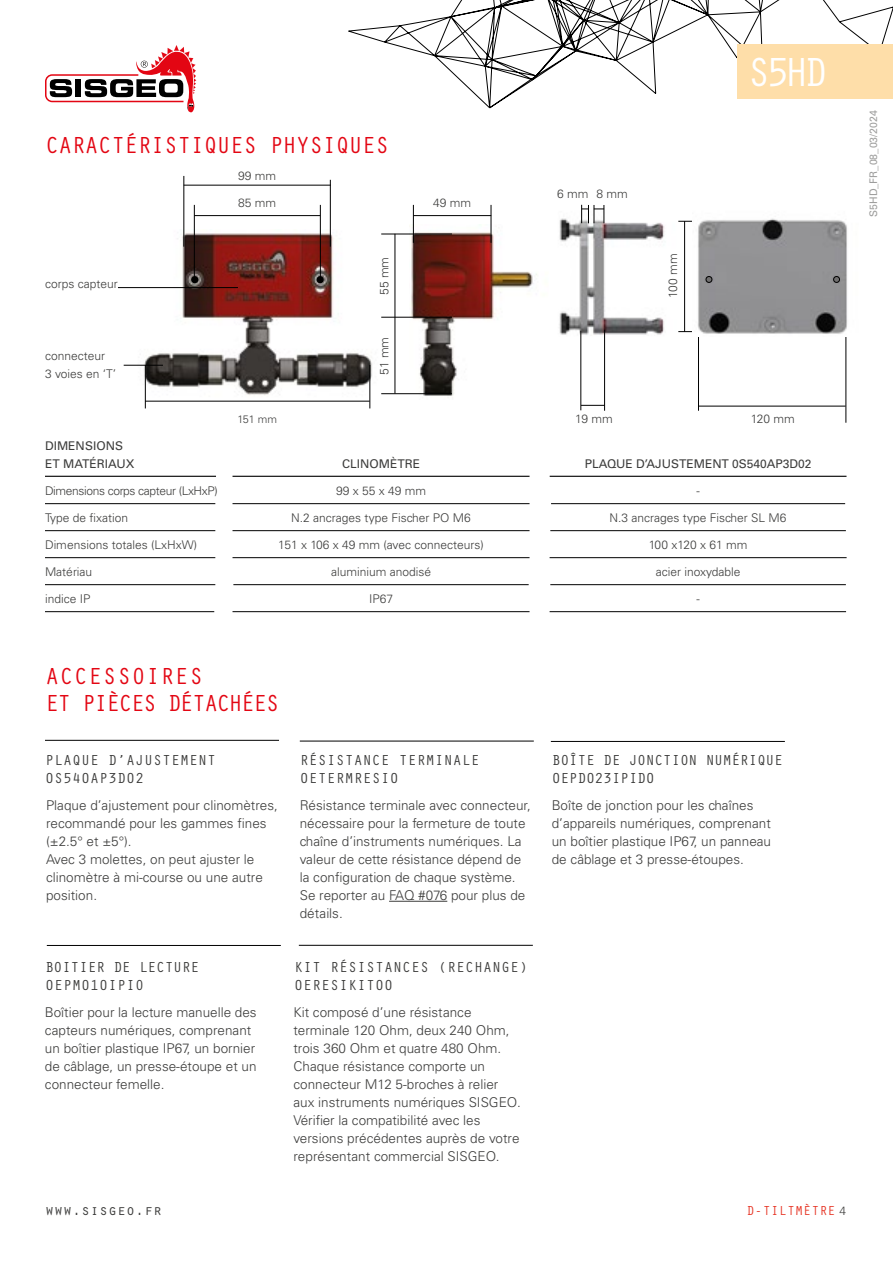
<style>
.page{position:relative;width:893px;height:1263px;background:#fff}
.page>*{position:absolute;margin:0;border:0;box-sizing:border-box;transform-origin:0 0}
.t1{font:42px "Orator Std";color:#fff}
.t2{font:24px/27px "Orator Std";letter-spacing:-.09em;color:#e30613}
.t3{font:24px "Orator Std";letter-spacing:-.05em;color:#e30613}
.t4{font:15px/18px "Orator Std";color:#3c3c3b}
.t5{font:15px/18px "Orator Std";letter-spacing:-.03em;color:#3c3c3b}
.t6{font:300 13.5px/18px "Univers LT Std";color:#3c3c3b}
.t7{font:13.5px "Orator Std";color:#e63323}
.t8{font:300 12px/18px "Univers LT Std";color:#3c3c3b}
.t9{font:12px/18px "Univers LT Std";color:#3c3c3b}
.t10{font:300 12px "Univers LT Std";letter-spacing:-.03em;color:#3c3c3b}
.t11{font:300 10.8px "Univers LT Std";color:#3c3c3b}
.t12{font:10.5px "Univers LT Std";color:#9d9d9c}
.s1{font-family:"Univers LT Std";font-weight:300;font-size:12px;color:#3c3c3b}
</style>
<div class="page">
<svg style="left:348px;top:0;width:545px;height:108px"></svg>
<div style="left:737px;top:45px;width:156px;height:54px;background:#fedea9"></div>
<svg style="left:45px;top:45px;width:151px;height:68px"></svg>
<img style="left:126px;top:230px;width:259px;height:179px">
<img style="left:409px;top:225px;width:128px;height:171px">
<hr style="left:45px;top:740px;width:234px;height:1px;background:#000">
<hr style="left:47px;top:945px;width:234px;height:1px;background:#000">
<hr style="left:300px;top:741px;width:234px;height:1px;background:#000">
<hr style="left:299px;top:945px;width:234px;height:1px;background:#000">
<hr style="left:551px;top:741px;width:234px;height:1px;background:#000">
<hr style="left:389px;top:901px;width:58px;height:1px;background:#3c3c3b">
<hr style="left:232px;top:476px;width:298px;height:1px;background:#000">
<hr style="left:232px;top:503px;width:298px;height:1px;background:#000">
<hr style="left:232px;top:530px;width:298px;height:1px;background:#000">
<hr style="left:232px;top:557px;width:298px;height:1px;background:#000">
<hr style="left:233px;top:584px;width:296px;height:1px;background:#000">
<hr style="left:232px;top:611px;width:298px;height:1px;background:#000">
<hr style="left:45px;top:476px;width:171px;height:1px;background:#000">
<hr style="left:45px;top:503px;width:170px;height:1px;background:#000">
<hr style="left:45px;top:530px;width:170px;height:1px;background:#000">
<hr style="left:45px;top:557px;width:170px;height:1px;background:#000">
<hr style="left:45px;top:584px;width:170px;height:1px;background:#000">
<hr style="left:45px;top:611px;width:169px;height:1px;background:#000">
<hr style="left:550px;top:476px;width:296px;height:1px;background:#000">
<hr style="left:551px;top:503px;width:294px;height:1px;background:#000">
<hr style="left:550px;top:530px;width:296px;height:1px;background:#000">
<hr style="left:550px;top:557px;width:297px;height:1px;background:#000">
<hr style="left:550px;top:584px;width:296px;height:1px;background:#000">
<hr style="left:550px;top:611px;width:296px;height:1px;background:#000">
<img style="left:559px;top:204px;width:106px;height:132px">
<hr style="left:194px;top:215px;width:126px;height:1px;background:#000">
<hr style="left:413px;top:215px;width:78px;height:1px;background:#000">
<hr style="left:184px;top:185px;width:147px;height:1px;background:#000">
<hr style="left:320px;top:205px;width:1px;height:74px;background:#000">
<hr style="left:491px;top:205px;width:1px;height:38px;background:#000">
<hr style="left:194px;top:205px;width:1px;height:74px;background:#000">
<hr style="left:413px;top:205px;width:1px;height:38px;background:#000">
<hr style="left:184px;top:176px;width:1px;height:71px;background:#000">
<hr style="left:330px;top:180px;width:1px;height:67px;background:#000">
<hr style="left:145px;top:365px;width:1px;height:43px;background:#000">
<hr style="left:145px;top:401px;width:225px;height:1px;background:#000">
<svg style="left:582px;top:405px;width:22px;height:1px"></svg>
<hr style="left:604px;top:330px;width:1px;height:81px;background:#000">
<hr style="left:581px;top:331px;width:1px;height:79px;background:#000">
<svg style="left:581px;top:205px;width:24px;height:18px"></svg>
<hr style="left:684px;top:221px;width:1px;height:111px;background:#000">
<hr style="left:678px;top:331px;width:31px;height:1px;background:#000">
<hr style="left:678px;top:221px;width:31px;height:1px;background:#000">
<hr style="left:699px;top:406px;width:147px;height:1px;background:#000">
<hr style="left:698px;top:320px;width:1px;height:91px;background:#000">
<hr style="left:846px;top:333px;width:1px;height:90px;background:#000">
<hr style="left:370px;top:365px;width:1px;height:43px;background:#000">
<hr style="left:395px;top:234px;width:1px;height:159px;background:#000">
<hr style="left:381px;top:393px;width:71px;height:1px;background:#000">
<hr style="left:124px;top:365px;width:39px;height:1px;background:#000">
<hr style="left:381px;top:234px;width:71px;height:1px;background:#000">
<hr style="left:118px;top:287px;width:120px;height:1px;background:#000">
<hr style="left:381px;top:317px;width:71px;height:1px;background:#000">
<div style="left:191px;top:276px;width:7px;height:7px;border:2px solid #000;border-radius:50%"></div>
<div style="left:317px;top:276px;width:7px;height:7px;border:2px solid #000;border-radius:50%"></div>
<img style="left:692px;top:218px;width:156px;height:118px">
<svg style="left:706px;top:276px;width:6px;height:6px"></svg>
<div style="left:833px;top:276px;width:7px;height:6px;border:1px solid #000;border-radius:50%"></div>
<h2 class="t3" style="left:45px;top:128px;width:346px">CARACTÉRISTIQUES PHYSIQUES</h2>
<p class="t8" style="left:45px;top:275px;width:74px">corps capteur</p>
<p class="t8" style="left:45px;top:347px;width:73px">connecteur<br>3 voies en ‘T’</p>
<p class="t8" style="left:238px;top:167px;width:40px">99 mm</p>
<p class="t8" style="left:238px;top:194px;width:40px">85 mm</p>
<p class="t8" style="left:433px;top:194px;width:40px">49 mm</p>
<p class="t8" style="left:375px;top:295px;width:40px;rotate:-90deg">55 mm</p>
<p class="t8" style="left:375px;top:375px;width:40px;rotate:-90deg">51 mm</p>
<p class="t8" style="left:557px;top:185px;width:72px">6 mm 8 mm</p>
<p class="t11" style="left:237px;top:412px;width:41px">151 mm</p>
<p class="t8" style="left:575px;top:410px;width:39px">19 mm</p>
<p class="t8" style="left:664px;top:298px;width:46px;rotate:-90deg">100 mm</p>
<h1 class="t1" style="left:746px;top:42px;width:83px">S5HD</h1>
<p class="t8" style="left:751px;top:410px;width:46px">120 mm</p>
<p class="t9" style="left:45px;top:437px;width:91px">DIMENSIONS<br>ET MATÉRIAUX</p>
<p class="t10" style="left:45px;top:483px;width:174px">Dimensions corps capteur (LxHxP)</p>
<p class="t8" style="left:45px;top:509px;width:85px">Type de fixation</p>
<p class="t8" style="left:45px;top:536px;width:154px">Dimensions totales (LxHxW)</p>
<p class="t8" style="left:45px;top:563px;width:49px">Matériau</p>
<p class="t8" style="left:45px;top:590px;width:47px">indice IP</p>
<p class="t9" style="left:342px;top:455px;width:80px">CLINOMÈTRE</p>
<p class="t8" style="left:336px;top:482px;width:92px">99 x 55 x 49 mm</p>
<p class="t8" style="left:291px;top:509px;width:181px">N.2 ancrages type Fischer PO M6</p>
<p class="t8" style="left:278px;top:536px;width:207px">151 x 106 x 49 mm (avec connecteurs)</p>
<p class="t8" style="left:331px;top:563px;width:102px">aluminium anodisé</p>
<p class="t8" style="left:369px;top:590px;width:26px">IP67</p>
<p class="t9" style="left:585px;top:455px;width:228px">PLAQUE D’AJUSTEMENT 0S540AP3D02</p>
<p class="t8" style="left:696px;top:482px;width:5px">-</p>
<p class="t8" style="left:610px;top:509px;width:179px">N.3 ancrages type Fischer SL M6</p>
<p class="t8" style="left:649px;top:536px;width:100px">100 x120 x 61 mm</p>
<p class="t8" style="left:656px;top:563px;width:86px">acier inoxydable</p>
<p class="t8" style="left:696px;top:590px;width:5px">-</p>
<p class="t12" style="left:867px;top:217px;width:108px;rotate:-90deg">S5HD_FR_08_03/2024</p>
<h2 class="t2" style="left:45px;top:661px;width:236px">ACCESSOIRES<br>ET PIÈCES DÉTACHÉES</h2>
<p class="t4" style="left:300px;top:750px;width:181px">RÉSISTANCE TERMINALE<br>0ETERMRESI0</p>
<p class="t6" style="left:300px;top:796px;width:233px">Résistance terminale avec connecteur, nécessaire pour la fermeture de toute chaîne d’instruments numériques. La valeur de cette résistance dépend de la configuration de chaque système.<br>Se reporter au FAQ #076 pour plus de détails.</p>
<p class="t5" style="left:552px;top:750px;width:233px">BOÎTE DE JONCTION NUMÉRIQUE<br>0EPD023IPID0</p>
<p class="t4" style="left:45px;top:750px;width:173px">PLAQUE D’AJUSTEMENT<br>0S540AP3D02</p>
<p class="t6" style="left:46px;top:796px;width:233px">Plaque d’ajustement pour clinomètres, recommandé pour les gammes fines (±2.5° et ±5°).<br>Avec 3 molettes, on peut ajuster le clinomètre à mi-course ou une autre position.</p>
<p class="t6" style="left:552px;top:796px;width:221px">Boîte de jonction pour les chaînes d’appareils numériques, comprenant un boîtier plastique IP67, un panneau de câblage et 3 presse-étoupes.</p>
<p class="t5" style="left:45px;top:957px;width:156px">BOITIER DE LECTURE<br>0EPM010IPIO</p>
<p class="t6" style="left:45px;top:1003px;width:213px">Boîtier pour la lecture manuelle des capteurs numériques, comprenant un boîtier plastique IP67, un bornier de câblage, un presse-étoupe et un connecteur femelle.</p>
<p class="t4" style="left:294px;top:957px;width:236px">KIT RÉSISTANCES (RECHANGE)<br>0ERESIKIT00</p>
<p class="t6" style="left:293px;top:1003px;width:229px">Kit composé d’une résistance terminale 120 Ohm, deux 240 Ohm, trois 360 Ohm et quatre 480 Ohm.<br>Chaque résistance comporte un connecteur M12 5-broches à relier aux instruments numériques SISGEO.<br>Vérifier la compatibilité avec les versions précédentes auprès de votre représentant commercial SISGEO.</p>
<p class="t4" style="left:45px;top:1200px;width:118px">www.sisgeo.fr</p>
<p class="t7" style="left:746px;top:1201px;width:101px">D-TILTMÈTRE <span class="s1">4</span></p>
</div>
